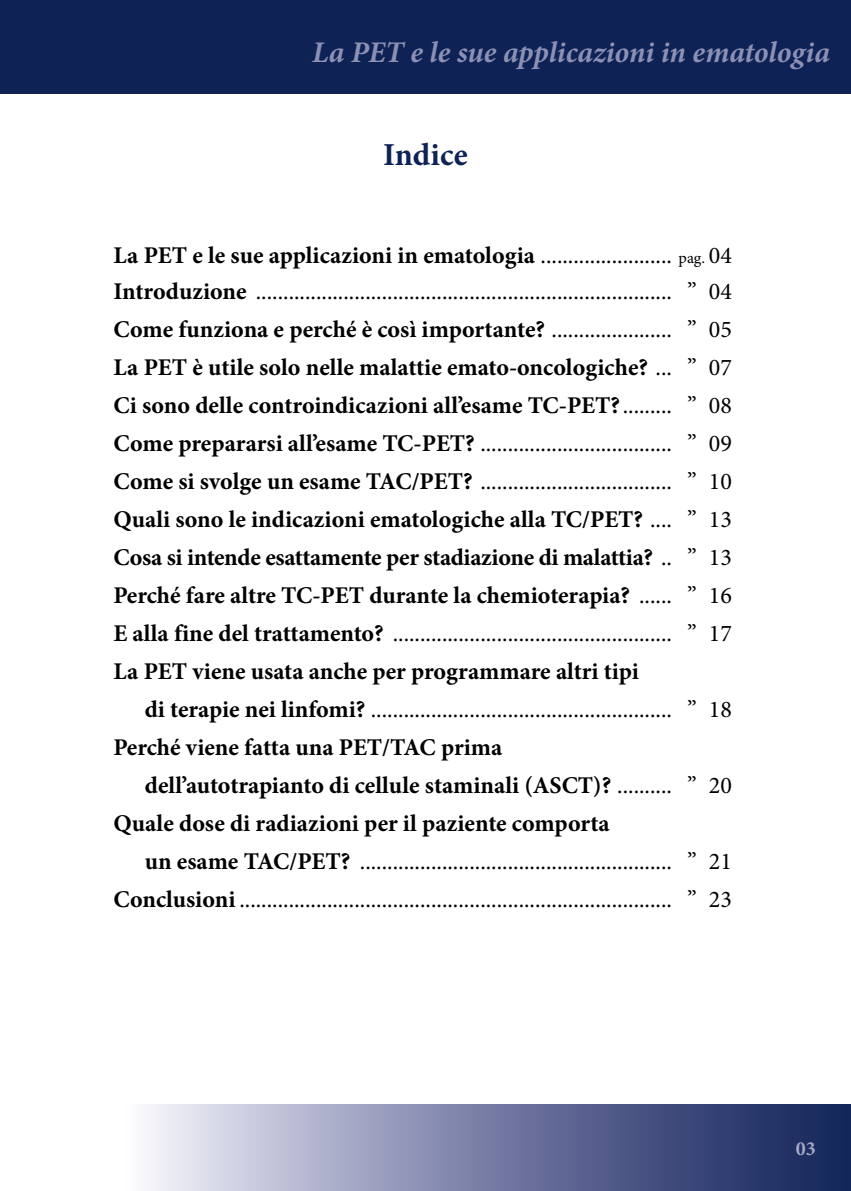
<style>
.page{position:relative;width:851px;height:1191px;background:#fff}
.page>*{position:absolute;margin:0;border:0;box-sizing:border-box;transform-origin:0 0}
.t1{font:700 32px "Minion Pro";color:#0e2256}
.t2{font:italic 700 30px "Minion Pro";letter-spacing:-.005em;color:#8c90b4}
.t3{font:700 24px/37.8px "Minion Pro";color:#000;text-align:justify}
.t4{font:24px/38px "Minion Pro";color:#000}
.t5{font:700 20px "Minion Pro";color:#a7a9c7}
.s1{font-weight:400}
.s2{font-weight:400;font-size:16px}
.s3{font-weight:700}
</style>
<div class="page">
<div style="left:0;top:0;width:850px;height:94px;background:#0e2256"></div>
<div style="left:122px;top:1104px;width:728px;height:87px;background:linear-gradient(to right,#f3f1fc,#081854)"></div>
<p class="t2" style="left:312px;top:31px;width:519px">La PET e le sue applicazioni in ematologia</p>
<h1 class="t1" style="left:383px;top:132px;width:86px">Indice</h1>
<p class="t3" style="left:113px;top:236px;width:620px">La PET e le sue applicazioni in ematologia <span class="s1">........................</span> <span class="s2">pag.</span> <span class="s1">04<br></span>Introduzione <span class="s1">............................................................................ ” 04<br></span>Come funziona e perché è così importante? <span class="s1">...................... ” 05<br></span>La PET è utile solo nelle malattie emato-oncologiche? <span class="s1">... ” 07<br></span>Ci sono delle controindicazioni all’esame TC-PET?<span class="s1">......... ” 08<br></span>Come prepararsi all’esame TC-PET? <span class="s1">................................... ” 09<br></span>Come si svolge un esame TAC/PET? <span class="s1">................................... ” 10<br></span>Quali sono le indicazioni ematologiche alla TC/PET? <span class="s1">.... ” 13<br></span>Cosa si intende esattamente per stadiazione di malattia? <span class="s1">.. ” 13<br></span>Perché fare altre TC-PET durante la chemioterapia? <span class="s1">...... ” 16<br></span>E alla fine del trattamento? <span class="s1">................................................... ” 17<br></span>La PET viene usata anche per programmare altri tipi</p>
<p class="t4" style="left:113px;top:690px;width:620px;text-indent:31px"><span class="s3">di terapie nei linfomi?</span> ....................................................... ” 18<br><span class="s3">Perché viene fatta una PET/TAC prima</span></p>
<p class="t3" style="left:113px;top:766px;width:620px;text-indent:31px">dell’autotrapianto di cellule staminali (ASCT)? <span class="s1">.......... ” 20<br></span>Quale dose di radiazioni per il paziente comporta</p>
<p class="t4" style="left:113px;top:842px;width:620px;text-align:right"><span class="s3">un esame TAC/PET?</span> ......................................................... ” 21<br><span class="s3">Conclusioni</span> ............................................................................... ” 23</p>
<p class="t5" style="left:795px;top:1134px;width:21px">03</p>
</div>
